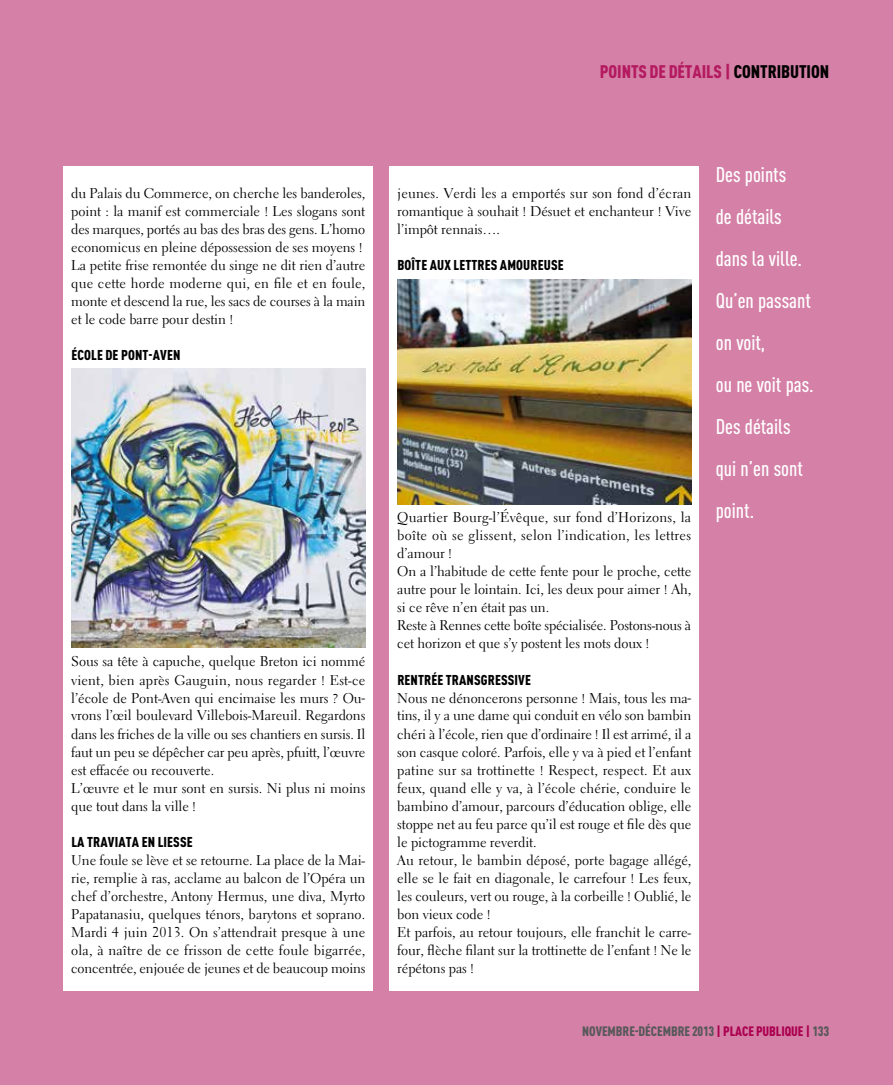
<style>
.page{position:relative;width:893px;height:1085px;background:#fff}
.page>*{position:absolute;margin:0;border:0;box-sizing:border-box;transform-origin:0 0}
.t1{font:500 condensed 21px/42px "DINOT";color:#fff}
.t2{font:900 condensed 18px "DINOT";letter-spacing:-.005em;color:#b41a60}
.t3{font:14.1px/18px "Electra LT Std";letter-spacing:-.005em;color:#000}
.t4{font:900 condensed 14.1px "DINOT";letter-spacing:.01em;color:#000}
.t5{font:900 condensed 13.5px "DINOT";letter-spacing:-.005em;color:#58585a}
.s1{color:#000}
.s2{color:#ab004f}
</style>
<div class="page">
<div style="left:0;top:0;width:893px;height:1084px;background:#d580a7"></div>
<div style="left:64px;top:166px;width:309px;height:824px;background:#fff"></div>
<div style="left:390px;top:166px;width:309px;height:824px;background:#fff"></div>
<img style="left:397px;top:279px;width:294px;height:225px">
<img style="left:71px;top:368px;width:294px;height:279px">
<p class="t2" style="left:600px;top:60px;width:221px">POINTS DE DÉTAILS | <span class="s1">CONTRIBUTION</span></p>
<p class="t3" style="left:71px;top:184px;width:296px">du Palais du Commerce, on cherche les banderoles, point : la manif est commerciale ! Les slogans sont des marques, portés au bas des bras des gens. L’homo economicus en pleine dépossession de ses moyens !<br>La petite frise remontée du singe ne dit rien d’autre que cette horde moderne qui, en file et en foule, monte et descend la rue, les sacs de courses à la main et le code barre pour destin !</p>
<p class="t4" style="left:71px;top:346px;width:109px">ÉCOLE DE PONT-AVEN</p>
<p class="t3" style="left:71px;top:652px;width:296px">Sous sa tête à capuche, quelque Breton ici nommé vient, bien après Gauguin, nous regarder ! Est-ce l’école de Pont-Aven qui encimaise les murs ? Ou&shy;vrons l’œil boulevard Villebois-Mareuil. Regardons dans les friches de la ville ou ses chantiers en sursis. Il faut un peu se dépêcher car peu après, pfuitt, l’œuvre est effacée ou recouverte.<br>L’œuvre et le mur sont en sursis. Ni plus ni moins que tout dans la ville !</p>
<p class="t4" style="left:71px;top:832px;width:123px">LA TRAVIATA EN LIESSE</p>
<p class="t3" style="left:71px;top:850px;width:296px;text-align:justify">Une foule se lève et se retourne. La place de la Mai&shy;rie, remplie à ras, acclame au balcon de l’Opéra un chef d’orchestre, Antony Hermus, une diva, Myrto Papatanasiu, quelques ténors, barytons et soprano.<br>Mardi 4 juin 2013. On s’attendrait presque à une ola, à naître de ce frisson de cette foule bigarrée, concentrée, enjouée de jeunes et de beaucoup moins</p>
<p class="t3" style="left:397px;top:184px;width:296px;text-align:justify">jeunes. Verdi les a emportés sur son fond d’écran romantique à souhait ! Désuet et enchanteur ! Vive l’impôt rennais….</p>
<p class="t4" style="left:397px;top:256px;width:168px">BOÎTE AUX LETTRES AMOUREUSE</p>
<p class="t3" style="left:397px;top:508px;width:296px">Quartier Bourg-l’Évêque, sur fond d’Horizons, la boîte où se glissent, selon l’indication, les lettres d’amour !<br>On a l’habitude de cette fente pour le proche, cette autre pour le lointain. Ici, les deux pour aimer ! Ah, si ce rêve n’en était pas un.<br>Reste à Rennes cette boîte spécialisée. Postons-nous à cet horizon et que s’y postent les mots doux !</p>
<p class="t4" style="left:397px;top:670px;width:135px">RENTRÉE TRANSGRESSIVE</p>
<p class="t3" style="left:397px;top:688px;width:296px">Nous ne dénoncerons personne ! Mais, tous les ma&shy;tins, il y a une dame qui conduit en vélo son bambin chéri à l’école, rien que d’ordinaire ! Il est arrimé, il a son casque coloré. Parfois, elle y va à pied et l’enfant patine sur sa trottinette ! Respect, respect. Et aux feux, quand elle y va, à l’école chérie, conduire le bambino d’amour, parcours d’éducation oblige, elle stoppe net au feu parce qu’il est rouge et file dès que le pictogramme reverdit.<br>Au retour, le bambin déposé, porte bagage allégé, elle se le fait en diagonale, le carrefour ! Les feux, les couleurs, vert ou rouge, à la corbeille ! Oublié, le bon vieux code !<br>Et parfois, au retour toujours, elle franchit le carre&shy;four, flèche filant sur la trottinette de l’enfant ! Ne le répétons pas !</p>
<h1 class="t1" style="left:716px;top:153px;width:100px">Des points<br>de détails dans la ville.<br>Qu’en passant on voit,<br>ou ne voit pas.<br>Des détails qui n’en sont point.</h1>
<p class="t5" style="left:582px;top:1022px;width:249px">NOVEMBRE-DÉCEMBRE 2013 <span class="s2">| PLACE PUBLIQUE |</span> 133</p>
</div>
